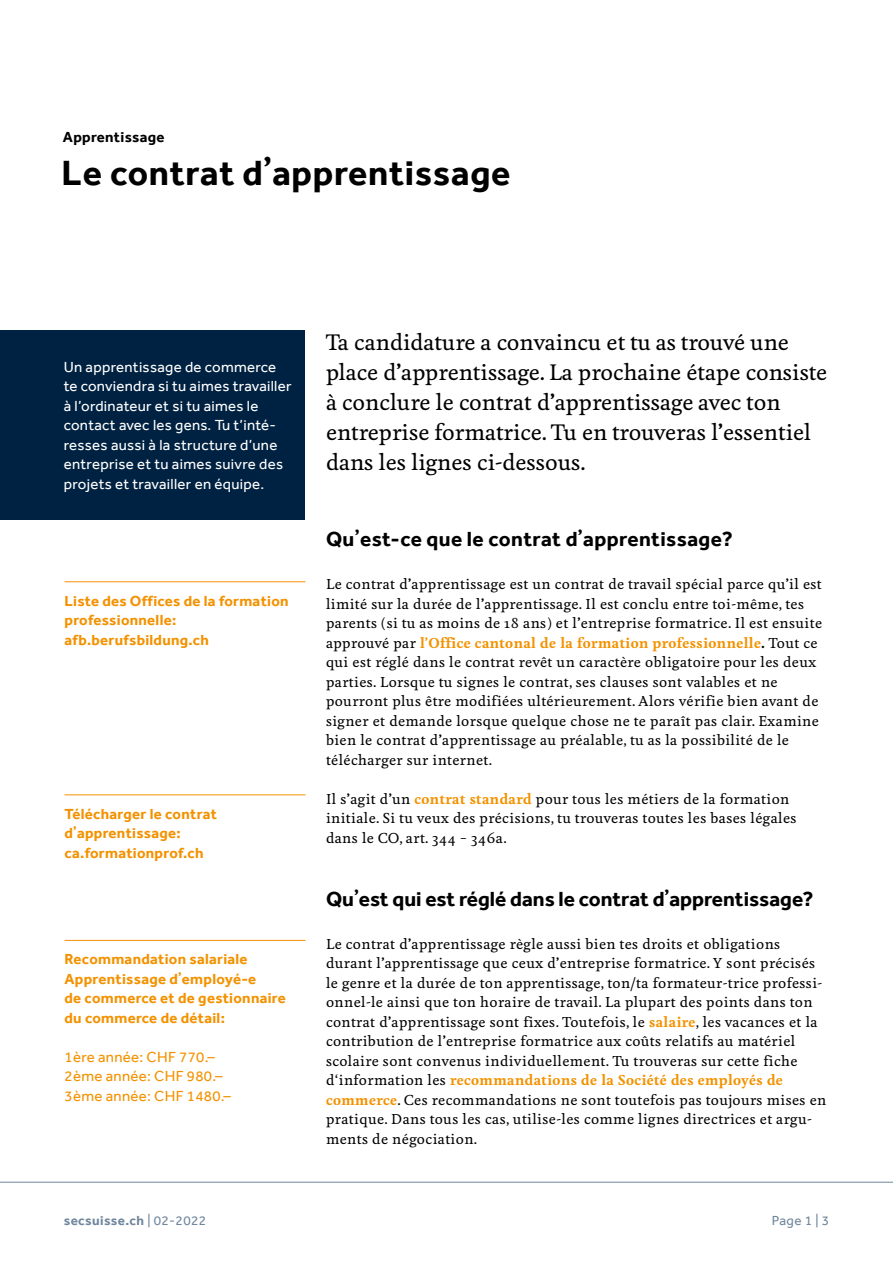
<style>
.page{position:relative;width:893px;height:1263px;background:#fff}
.page>*{position:absolute;margin:0;border:0;box-sizing:border-box;transform-origin:0 0}
.t1{font:700 36px "Effra";letter-spacing:.02em;color:#000}
.t2{font:500 21px/30px "Feijoa";color:#000}
.t3{font:700 21px "Effra";color:#000}
.t4{font:700 21px "Effra";letter-spacing:.02em;color:#000}
.t5{font:700 15px/19.5px "Effra";letter-spacing:.02em;color:#f39200}
.t6{font:15px/19.5px "Effra";letter-spacing:.02em;color:#fff}
.t7{font:15px/19.5px "Effra";letter-spacing:.02em;color:#f39200}
.t8{font:700 15px "Effra";letter-spacing:.02em;color:#000}
.t9{font:500 13.5px/19.5px "Feijoa";letter-spacing:.03em;color:#000}
.t10{font:700 13.5px "Effra";letter-spacing:.03em;color:#71879e}
.t11{font:13.5px "Effra";color:#71879e}
.s1{font-family:"Feijoa"}
.s2{font-weight:700}
.s3{font-weight:700;color:#f39200}
.s4{font-weight:400}
</style>
<div class="page">
<hr style="left:0;top:1182px;width:893px;height:1px;background:#71879e">
<hr style="left:65px;top:940px;width:240px;height:1px;background:#f39200">
<hr style="left:65px;top:794px;width:240px;height:1px;background:#f39200">
<hr style="left:65px;top:581px;width:240px;height:1px;background:#f39200">
<div style="left:0;top:331px;width:305px;height:189px;background:#002242"></div>
<p class="t8" style="left:63px;top:128px;width:103px">Apprentissage</p>
<h1 class="t1" style="left:62px;top:152px;width:450px">Le contrat d<span class="s1">’</span>apprentissage</h1>
<p class="t6" style="left:64px;top:357px;width:229px">Un apprentissage de commerce te conviendra si tu aimes travailler à l’ordinateur et si tu aimes le contact avec les gens. Tu t’inté&shy;resses aussi à la structure d’une entreprise et tu aimes suivre des projets et travailler en équipe.</p>
<p class="t5" style="left:65px;top:591px;width:226px">Liste des Offices de la formation professionnelle: afb.berufsbildung.ch</p>
<p class="t5" style="left:65px;top:804px;width:154px">Télécharger le contrat d<span class="s1">’</span>apprentissage: ca.formationprof.ch</p>
<p class="t5" style="left:65px;top:949px;width:223px">Recommandation salariale<br>Apprentissage d<span class="s1">’</span>employé-e<br>de commerce et de gestionnaire du commerce de détail:</p>
<p class="t7" style="left:65px;top:1047px;width:168px">1ère année: CHF 770.–<br>2ème année: CHF 980.–<br>3ème année: CHF 1480.–</p>
<h2 class="t2" style="left:326px;top:328px;width:503px">Ta candidature a convaincu et tu as trouvé une place d<span class="s2">’</span>apprentissage. La prochaine étape consiste à conclure le contrat d<span class="s2">’</span>apprentissage avec ton entreprise formatrice. Tu en trouveras l<span class="s2">’</span>essentiel dans les lignes ci-dessous.</h2>
<h2 class="t4" style="left:326px;top:526px;width:408px">Qu<span class="s1">’</span>est-ce que le contrat d<span class="s1">’</span>apprentissage?</h2>
<p class="t9" style="left:326px;top:575px;width:498px">Le contrat d<span class="s2">’</span>apprentissage est un contrat de travail spécial parce qu<span class="s2">’</span>il est limité sur la durée de l<span class="s2">’</span>apprentissage. Il est conclu entre toi-même, tes parents (si tu as moins de 18 ans) et l<span class="s2">’</span>entreprise formatrice. Il est ensuite approuvé par <span class="s3">l’Office cantonal de la formation professionnelle</span><span class="s2">.</span> Tout ce qui est réglé dans le contrat revêt un caractère obligatoire pour les deux parties. Lorsque tu signes le contrat, ses clauses sont valables et ne pourront plus être modifiées ultérieurement. Alors vérifie bien avant de signer et demande lorsque quelque chose ne te paraît pas clair. Examine bien le contrat d<span class="s2">’</span>apprentissage au préalable, tu as la possibilité de le télécharger sur internet.</p>
<p class="t9" style="left:326px;top:789px;width:472px">Il s<span class="s2">’</span>agit d<span class="s2">’</span>un <span class="s3">contrat standard</span> pour tous les métiers de la formation initiale. Si tu veux des précisions, tu trouveras toutes les bases légales dans le CO, art. 344 – 346a.</p>
<h2 class="t3" style="left:326px;top:886px;width:489px">Qu<span class="s1">’</span>est qui est réglé dans le contrat d<span class="s1">’</span>apprentissage?</h2>
<p class="t9" style="left:326px;top:935px;width:502px">Le contrat d<span class="s2">’</span>apprentissage règle aussi bien tes droits et obligations durant l<span class="s2">’</span>apprentissage que ceux d<span class="s2">’</span>entreprise formatrice. Y sont précisés le genre et la durée de ton apprentissage, ton/ta formateur-trice professi&shy;onnel-le ainsi que ton horaire de travail. La plupart des points dans ton contrat d<span class="s2">’</span>apprentissage sont fixes. Toutefois, le <span class="s3">salaire</span>, les vacances et la contribution de l<span class="s2">’</span>entreprise formatrice aux coûts relatifs au matériel scolaire sont convenus individuellement. Tu trouveras sur cette fiche d‘information les <span class="s3">recommandations de la Société des employés de commerce</span>. Ces recommandations ne sont toutefois pas toujours mises en pratique. Dans tous les cas, utilise-les comme lignes directrices et argu&shy;ments de négociation.</p>
<p class="t10" style="left:64px;top:1212px;width:144px">secsuisse.ch <span class="s4">| 02-2022</span></p>
<p class="t11" style="left:772px;top:1212px;width:59px">Page 1 | 3</p>
</div>
